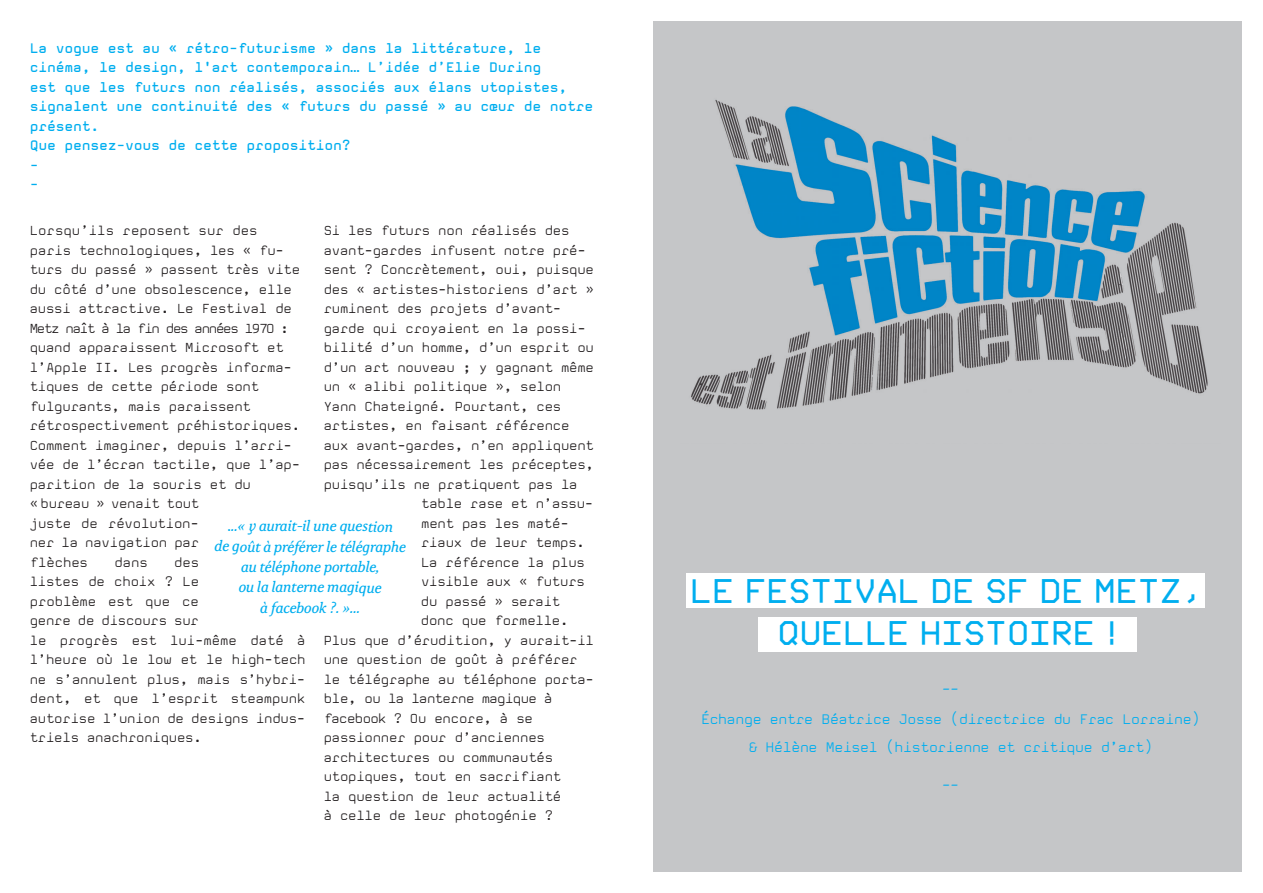
<style>
.page{position:relative;width:1263px;height:893px;background:#fff}
.page>*{position:absolute;margin:0;border:0;box-sizing:border-box;transform-origin:0 0}
.t1{font:700 30px/42px "FRAC";letter-spacing:-.02em;color:#00aeef;text-align:center}
.t2{font:22.5px "Korpus A10";color:#00aeef}
.t3{font:16.95px/20.4px "Korpus B12";letter-spacing:-.02em;color:#00aeef;text-align:center}
.t4{font:700 13.5px/19.5px "Mono";letter-spacing:-.02em;color:#00aeef}
.t5{font:300 13.5px/28.5px "Mono";letter-spacing:-.025em;color:#00aeef;text-align:center}
.t6{font:300 12.75px/19.5px "Mono";letter-spacing:-.02em;color:#231f20}
.t7{font:300 12.75px "Mono";letter-spacing:-.05em;color:#231f20}
.s1{font-family:"Korpus B"}
</style>
<div class="page">
<div style="left:653px;top:21px;width:589px;height:851px;background:#c5c6c8"></div>
<div style="left:758px;top:618px;width:378px;height:34px;background:#fff"></div>
<div style="left:686px;top:573px;width:518px;height:35px;background:#fff"></div>
<img style="left:691px;top:100px;width:517px;height:310px">
<p class="t4" style="left:30px;top:39px;width:565px">La vogue est au « rétro-futurisme » dans la littérature, le cinéma, le design, l'art contemporain… L’idée d’Elie During<br>est que les futurs non réalisés, associés aux élans utopistes, signalent une continuité des « futurs du passé » au cœur de notre présent.<br>Que pensez-vous de cette proposition?<br>-<br>-</p>
<p class="t6" style="left:324px;top:222px;width:247px">Si les futurs non réalisés des</p>
<p class="t6" style="left:324px;top:241px;width:264px">avant-gardes infusent notre pré-</p>
<p class="t6" style="left:324px;top:261px;width:272px">sent ? Concrètement, oui, puisque</p>
<p class="t6" style="left:324px;top:280px;width:272px">des « artistes-historiens d’art »</p>
<p class="t6" style="left:324px;top:300px;width:239px">ruminent des projets d’avant-</p>
<p class="t6" style="left:324px;top:319px;width:264px">garde qui croyaient en la possi-</p>
<p class="t6" style="left:324px;top:339px;width:272px">bilité d’un homme, d’un esprit ou</p>
<p class="t6" style="left:324px;top:358px;width:272px">d’un art nouveau ; y gagnant même</p>
<p class="t6" style="left:324px;top:378px;width:239px">un « alibi politique », selon</p>
<p class="t6" style="left:324px;top:397px;width:239px">Yann Chateigné. Pourtant, ces</p>
<p class="t6" style="left:324px;top:417px;width:247px">artistes, en faisant référence</p>
<p class="t6" style="left:324px;top:436px;width:272px">aux avant-gardes, n’en appliquent</p>
<p class="t6" style="left:324px;top:456px;width:272px">pas nécessairement les préceptes,</p>
<p class="t6" style="left:324px;top:475px;width:256px">puisqu’ils ne pratiquent pas la</p>
<p class="t6" style="left:421px;top:495px;width:174px">table rase et n’assu-</p>
<p class="t6" style="left:421px;top:514px;width:149px">ment pas les maté-</p>
<p class="t6" style="left:421px;top:534px;width:165px">riaux de leur temps.</p>
<p class="t6" style="left:421px;top:553px;width:165px">La référence la plus</p>
<p class="t6" style="left:421px;top:573px;width:165px">visible aux « futurs</p>
<p class="t6" style="left:421px;top:592px;width:141px">du passé » serait</p>
<p class="t6" style="left:421px;top:612px;width:149px">donc que formelle.</p>
<p class="t6" style="left:324px;top:631px;width:272px">Plus que d’érudition, y aurait-il</p>
<p class="t6" style="left:324px;top:651px;width:256px">une question de goût à préférer</p>
<p class="t6" style="left:324px;top:670px;width:272px">le télégraphe au téléphone porta-</p>
<p class="t7" style="left:324px;top:693px;width:230px">ble, ou la lanterne magique à</p>
<p class="t6" style="left:324px;top:709px;width:211px">facebook ? Ou encore, à se</p>
<p class="t6" style="left:324px;top:729px;width:223px">passionner pour d’anciennes</p>
<p class="t6" style="left:324px;top:748px;width:231px">architectures ou communautés</p>
<p class="t6" style="left:324px;top:768px;width:239px">utopiques, tout en sacrifiant</p>
<p class="t6" style="left:324px;top:787px;width:239px">la question de leur actualité</p>
<p class="t6" style="left:324px;top:807px;width:231px">à celle de leur photogénie ?</p>
<p class="t6" style="left:30px;top:222px;width:272px">Lorsqu’ils reposent sur des paris technologiques, les « fu&shy;turs du passé » passent très vite du côté d’une obsolescence, elle aussi attractive. Le Festival de<br>Metz naît à la fin des années 1970 : quand apparaissent Microsoft et l’Apple II. Les progrès informa&shy;tiques de cette période sont fulgurants, mais paraissent rétrospectivement préhistoriques.<br>Comment imaginer, depuis l’arri&shy;vée de l’écran tactile, que l’ap&shy;parition de la souris et du<br>« bureau » venait tout<br>juste de révolution-<br>ner la navigation par<br>flèches</p>
<h3 class="t3" style="left:214px;top:517px;width:193px"><span class="s1">.</span>..« y aurait-il une question<br>de goût à préférer le télégraphe au téléphone portable,<br>ou la lanterne magique<br>à facebook ?. »...</h3>
<p class="t6" style="left:30px;top:553px;width:277px;text-indent:144px">des<br>listes de choix ? Le<br>problème est que ce<br>genre de discours sur<br>le progrès est lui-même daté à l’heure où le low et le high-tech ne s’annulent plus, mais s’hybri&shy;dent, et que l’esprit steampunk autorise l’union de designs indus&shy;triels anachroniques.</p>
<p class="t6" style="left:114px;top:553px;width:35px">dans</p>
<h1 class="t1" style="left:691px;top:572px;width:515px">LE FESTIVAL DE SF DE METZ,<br>QUELLE HISTOIRE !</h1>
<h2 class="t2" style="left:942px;top:675px;width:18px">--</h2>
<p class="t5" style="left:701px;top:706px;width:501px">Échange entre Béatrice Josse (directrice du Frac Lorraine) &amp; Hélène Meisel (historienne et critique d’art)</p>
<h2 class="t2" style="left:942px;top:771px;width:18px">--</h2>
</div>
